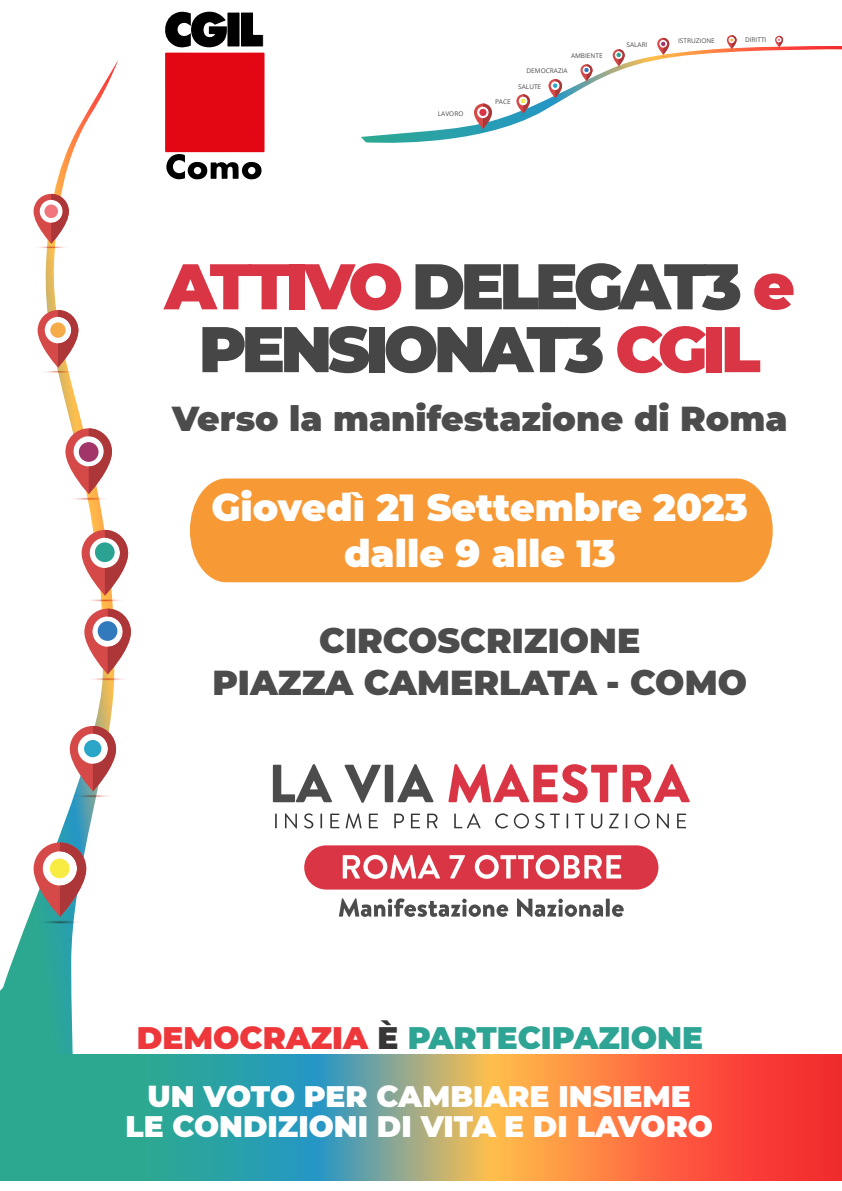
<style>
.page{position:relative;width:842px;height:1191px;background:#fff}
.page>*{position:absolute;margin:0;border:0;box-sizing:border-box;transform-origin:0 0}
.t1{font:900 64.4px/62.8px "Montserrat";letter-spacing:-.07em;color:#464646;text-align:center}
.t2{font:900 37.7px/46px "Montserrat";color:#fff;text-align:center}
.t3{font:900 34.6px/42.1px "Montserrat";color:#4c4c4d;text-align:center}
.t4{font:900 31.1px "Montserrat";color:#2da494}
.t5{font:900 29.6px/29.6px "Montserrat";color:#fefefe;text-align:center}
.t6{font:6.5px "Open Sans";color:#4c4c4d}
.s1{color:#da3544}
.s2{color:#ed373a}
.s3{color:#373535}
</style>
<div class="page">
<svg style="left:0;top:60px;width:118px;height:994px"></svg>
<svg style="left:31px;top:194px;width:41px;height:55px"></svg>
<svg style="left:38px;top:310px;width:40px;height:63px"></svg>
<div style="left:50px;top:322px;width:16px;height:16px;background:#f6ab49;border-radius:50%"></div>
<div style="left:49px;top:321px;width:18px;height:18px;border:2px solid #fefefe;border-radius:50%"></div>
<svg style="left:65px;top:428px;width:47px;height:72px"></svg>
<div style="left:78px;top:441px;width:21px;height:21px;background:#a13569;border-radius:50%"></div>
<div style="left:77px;top:441px;width:23px;height:22px;border:1px solid #fefefe;border-radius:50%"></div>
<svg style="left:82px;top:530px;width:46px;height:72px"></svg>
<div style="left:94px;top:541px;width:21px;height:22px;background:#2ba392;border-radius:50%"></div>
<div style="left:94px;top:541px;width:22px;height:22px;border:1px solid #fefefe;border-radius:50%"></div>
<svg style="left:84px;top:608px;width:47px;height:73px"></svg>
<div style="left:97px;top:620px;width:21px;height:21px;background:#337abd;border-radius:50%"></div>
<div style="left:96px;top:620px;width:23px;height:22px;border:1px solid #fefefe;border-radius:50%"></div>
<svg style="left:70px;top:726px;width:46px;height:71px"></svg>
<svg style="left:83px;top:739px;width:19px;height:19px"></svg>
<div style="left:83px;top:738px;width:20px;height:20px;border:1px solid #fefefe;border-radius:50%"></div>
<svg style="left:34px;top:842px;width:52px;height:82px"></svg>
<div style="left:49px;top:858px;width:21px;height:21px;background:#f8ec42;border-radius:50%"></div>
<div style="left:48px;top:857px;width:23px;height:22px;border:1px solid #fefefe;border-radius:50%"></div>
<svg style="left:361px;top:46px;width:481px;height:97px"></svg>
<svg style="left:775px;top:36px;width:8px;height:11px"></svg>
<svg style="left:727px;top:35px;width:10px;height:15px"></svg>
<svg style="left:657px;top:38px;width:12px;height:18px"></svg>
<svg style="left:613px;top:49px;width:12px;height:19px"></svg>
<svg style="left:580px;top:64px;width:12px;height:19px"></svg>
<svg style="left:548px;top:79px;width:14px;height:21px"></svg>
<svg style="left:516px;top:94px;width:14px;height:21px"></svg>
<svg style="left:474px;top:103px;width:18px;height:28px"></svg>
<div style="left:479px;top:108px;width:8px;height:8px;background:#da3544;border-radius:50%"></div>
<div style="left:479px;top:108px;width:8px;height:9px;border:1px solid #fefefe;border-radius:50%"></div>
<svg style="left:0;top:1054px;width:842px;height:127px;background:#978c72"></svg>
<svg style="left:273px;top:764px;width:59px;height:38px"></svg>
<svg style="left:344px;top:764px;width:37px;height:38px"></svg>
<div style="left:385px;top:764px;width:8px;height:38px;background:#4c4c4d"></div>
<svg style="left:397px;top:764px;width:37px;height:38px"></svg>
<svg style="left:448px;top:764px;width:242px;height:38px"></svg>
<svg style="left:275px;top:813px;width:2px;height:15px"></svg>
<svg style="left:285px;top:813px;width:12px;height:15px"></svg>
<svg style="left:304px;top:813px;width:9px;height:15px"></svg>
<svg style="left:320px;top:813px;width:2px;height:15px"></svg>
<svg style="left:330px;top:813px;width:9px;height:15px"></svg>
<svg style="left:346px;top:813px;width:16px;height:15px"></svg>
<svg style="left:369px;top:813px;width:9px;height:15px"></svg>
<svg style="left:394px;top:813px;width:10px;height:15px"></svg>
<svg style="left:411px;top:813px;width:9px;height:15px"></svg>
<svg style="left:427px;top:813px;width:11px;height:15px"></svg>
<svg style="left:454px;top:813px;width:27px;height:15px"></svg>
<svg style="left:495px;top:813px;width:13px;height:15px"></svg>
<svg style="left:514px;top:813px;width:15px;height:15px"></svg>
<svg style="left:535px;top:813px;width:9px;height:15px"></svg>
<svg style="left:550px;top:813px;width:10px;height:15px"></svg>
<svg style="left:566px;top:813px;width:2px;height:15px"></svg>
<svg style="left:575px;top:813px;width:10px;height:15px"></svg>
<svg style="left:591px;top:813px;width:11px;height:15px"></svg>
<svg style="left:609px;top:813px;width:10px;height:15px"></svg>
<svg style="left:626px;top:813px;width:1px;height:15px"></svg>
<svg style="left:635px;top:813px;width:15px;height:15px"></svg>
<svg style="left:657px;top:813px;width:12px;height:15px"></svg>
<svg style="left:677px;top:813px;width:9px;height:15px"></svg>
<div style="left:304px;top:845px;width:354px;height:44px;background:#da3544;border-radius:22px"></div>
<svg style="left:343px;top:855px;width:97px;height:24px"></svg>
<svg style="left:449px;top:855px;width:16px;height:23px"></svg>
<svg style="left:475px;top:855px;width:146px;height:24px"></svg>
<svg style="left:339px;top:898px;width:169px;height:19px"></svg>
<svg style="left:517px;top:898px;width:86px;height:19px"></svg>
<svg style="left:606px;top:898px;width:4px;height:18px"></svg>
<svg style="left:612px;top:904px;width:12px;height:13px"></svg>
<div style="left:190px;top:478px;width:583px;height:104px;background:#f79934"></div>
<svg style="left:165px;top:11px;width:100px;height:169px"></svg>
<p class="t6" style="left:438px;top:111px;width:27px">LAVORO</p>
<p class="t6" style="left:495px;top:99px;width:17px">PACE</p>
<p class="t6" style="left:571px;top:53px;width:33px">AMBIENTE</p>
<p class="t6" style="left:526px;top:68px;width:43px">DEMOCRAZIA</p>
<p class="t6" style="left:518px;top:84px;width:24px">SALUTE</p>
<p class="t6" style="left:627px;top:42px;width:22px">SALARI</p>
<p class="t6" style="left:678px;top:38px;width:38px">ISTRUZIONE</p>
<p class="t6" style="left:745px;top:37px;width:23px">DIRITTI</p>
<h1 class="t1" style="left:165px;top:255px;width:632px"><span class="s1">ATTIVO</span> DELEGAT3 <span class="s1">e<br></span>PENSIONAT3 <span class="s1">CGIL</span></h1>
<p class="t3" style="left:172px;top:398px;width:617px">Verso la manifestazione di Roma</p>
<p class="t2" style="left:211px;top:484px;width:538px">Giovedì 21 Settembre 2023 dalle 9 alle 13</p>
<p class="t3" style="left:213px;top:620px;width:536px">CIRCOSCRIZIONE<br>PIAZZA CAMERLATA - COMO</p>
<p class="t4" style="left:137px;top:1018px;width:568px"><span class="s2">DEMOCRAZIA</span> <span class="s3">È</span> PARTECIPAZIONE</p>
<p class="t5" style="left:125px;top:1081px;width:589px">UN VOTO PER CAMBIARE INSIEME<br>LE CONDIZIONI DI VITA E DI LAVORO</p>
</div>
